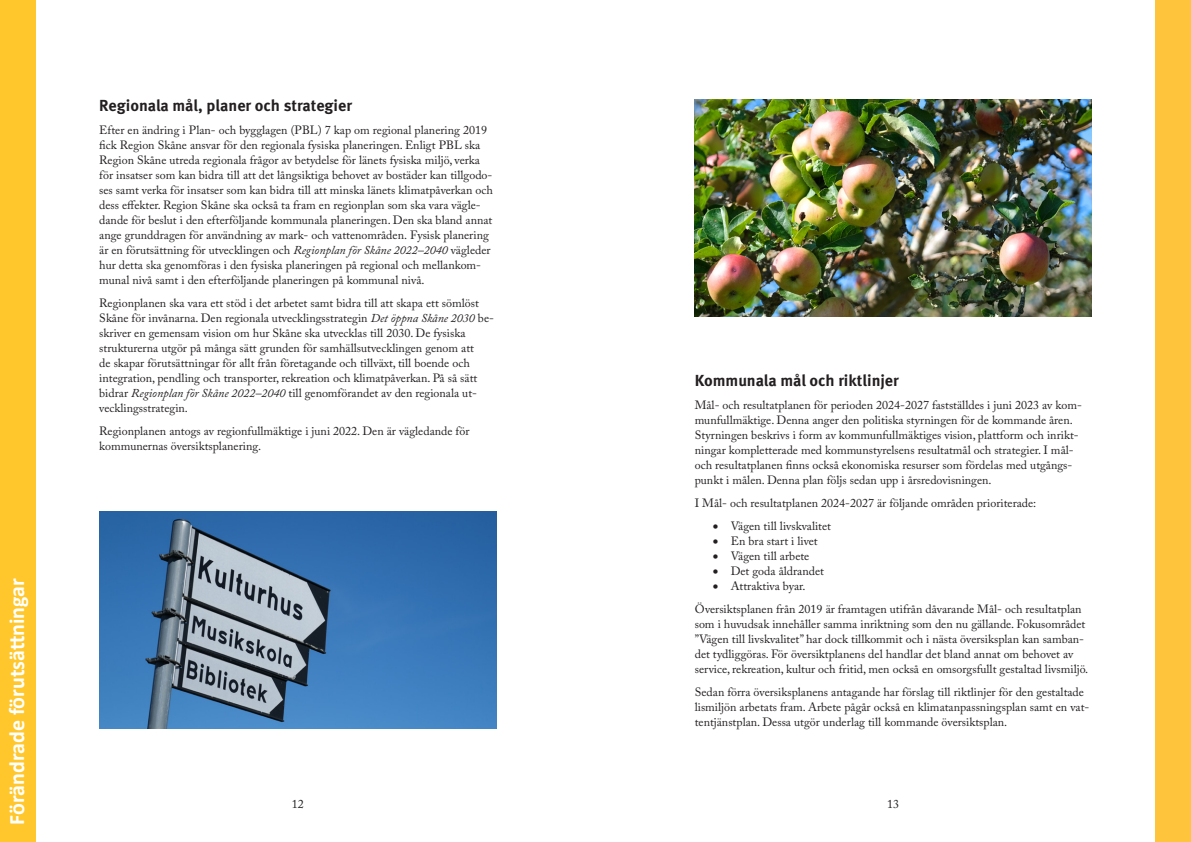
<style>
.page{position:relative;width:1191px;height:842px;background:#fff}
.page>*{position:absolute;margin:0;border:0;box-sizing:border-box;transform-origin:0 0}
.t1{font:700 22px "Calibri";color:#fff}
.t2{font:700 16px "Meta OT";color:#231f20}
.t3{font:12px/15px "Adobe Caslon Pro";color:#231f20}
.s1{font-style:italic}
</style>
<div class="page">
<div style="left:0;top:0;width:36px;height:842px;background:#ffc72c"></div>
<div style="left:1155px;top:0;width:36px;height:842px;background:#fec53c"></div>
<img style="left:99px;top:512px;width:397px;height:217px">
<img style="left:694px;top:99px;width:397px;height:217px">
<h1 class="t1" style="left:1px;top:825px;width:248px;rotate:-90deg">Förändrade förutsättningar</h1>
<h2 class="t2" style="left:99px;top:96px;width:254px">Regionala mål, planer och strategier</h2>
<p class="t3" style="left:99px;top:123px;width:395px">Efter en ändring i Plan- och bygglagen (PBL) 7 kap om regional planering 2019 fick Region Skåne ansvar för den regionala fysiska planeringen. Enligt PBL ska Region Skåne utreda regionala frågor av betydelse för länets fysiska miljö, verka för insatser som kan bidra till att det långsiktiga behovet av bostäder kan tillgodo&shy;ses samt verka för insatser som kan bidra till att minska länets klimatpåverkan och dess effekter. Region Skåne ska också ta fram en regionplan som ska vara vägle&shy;dande för beslut i den efterföljande kommunala planeringen. Den ska bland annat ange grunddragen för användning av mark- och vattenområden. Fysisk planering är en förutsättning för utvecklingen och <span class="s1">Regionplan för Skåne 2022–2040</span> vägleder hur detta ska genomföras i den fysiska planeringen på regional och mellankom&shy;munal nivå samt i den efterföljande planeringen på kommunal nivå.</p>
<p class="t3" style="left:99px;top:296px;width:396px">Regionplanen ska vara ett stöd i det arbetet samt bidra till att skapa ett sömlöst Skåne för invånarna. Den regionala utvecklingsstrategin <span class="s1">Det öppna Skåne 2030</span> be&shy;skriver en gemensam vision om hur Skåne ska utvecklas till 2030. De fysiska strukturerna utgör på många sätt grunden för samhällsutvecklingen genom att<br>de skapar förutsättningar för allt från företagande och tillväxt, till boende och integration, pendling och transporter, rekreation och klimatpåverkan. På så sätt bidrar <span class="s1">Regionplan för Skåne 2022–2040</span> till genomförandet av den regionala ut&shy;vecklingsstrategin.</p>
<p class="t3" style="left:99px;top:424px;width:372px">Regionplanen antogs av regionfullmäktige i juni 2022. Den är vägledande för kommunernas översiktsplanering.</p>
<h2 class="t2" style="left:694px;top:370px;width:206px">Kommunala mål och riktlinjer</h2>
<p class="t3" style="left:694px;top:397px;width:389px">Mål- och resultatplanen för perioden 2024-2027 fastställdes i juni 2023 av kom&shy;munfullmäktige. Denna anger den politiska styrningen för de kommande åren.<br>Styrningen beskrivs i form av kommunfullmäktiges vision, plattform och inrikt&shy;ningar kompletterade med kommunstyrelsens resultatmål och strategier. I mål&shy;och resultatplanen finns också ekonomiska resurser som fördelas med utgångs&shy;punkt i målen. Denna plan följs sedan upp i årsredovisningen.</p>
<p class="t3" style="left:694px;top:495px;width:343px">I Mål- och resultatplanen 2024-2027 är följande områden prioriterade:</p>
<p class="t3" style="left:712px;top:518px;width:120px">• Vägen till livskvalitet</p>
<p class="t3" style="left:712px;top:533px;width:107px">• En bra start i livet</p>
<p class="t3" style="left:712px;top:548px;width:98px">• Vägen till arbete</p>
<p class="t3" style="left:712px;top:563px;width:113px">• Det goda åldrandet</p>
<p class="t3" style="left:694px;top:574px;width:388px;line-height:23px;text-indent:18px">• Attraktiva byar.<br>Översiktsplanen från 2019 är framtagen utifrån dåvarande Mål- och resultatplan</p>
<p class="t3" style="left:694px;top:616px;width:395px">som i huvudsak innehåller samma inriktning som den nu gällande. Fokusområdet ”Vägen till livskvalitet” har dock tillkommit och i nästa översiksplan kan samban&shy;det tydliggöras. För översiktplanens del handlar det bland annat om behovet av service, rekreation, kultur och fritid, men också en omsorgsfullt gestaltad livsmiljö.</p>
<p class="t3" style="left:694px;top:684px;width:396px">Sedan förra översiksplanens antagande har förslag till riktlinjer för den gestaltade lismiljön arbetats fram. Arbete pågår också en klimatanpassningsplan samt en vat&shy;tentjänstplan. Dessa utgör underlag till kommande översiktsplan.</p>
<p class="t3" style="left:292px;top:797px;width:13px">12</p>
<p class="t3" style="left:887px;top:797px;width:13px">13</p>
</div>
